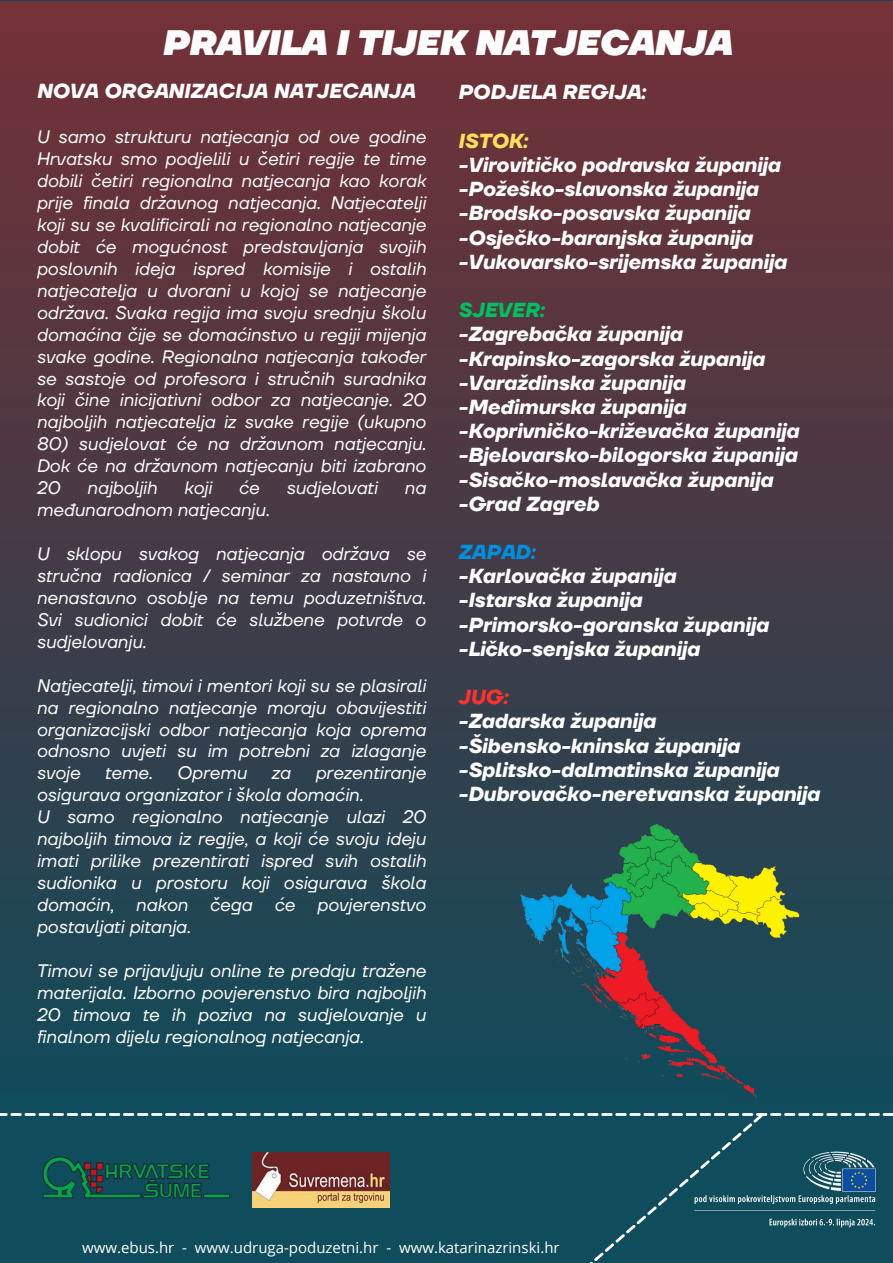
<style>
.page{position:relative;width:893px;height:1263px;background:#fff}
.page>*{position:absolute;margin:0;border:0;box-sizing:border-box;transform-origin:0 0}
.t1{font:italic 900 35.25px "TT Firs Neue";letter-spacing:-.02em;color:#fff}
.t2{font:italic 700 20.25px "TT Firs Neue";letter-spacing:-.005em;color:#fff}
.t3{font:italic 700 20.25px "TT Firs Neue";letter-spacing:-.005em;color:#00bf63}
.t4{font:italic 700 20.25px "TT Firs Neue";letter-spacing:-.005em;color:#ffde59}
.t5{font:italic 700 20.25px "TT Firs Neue";letter-spacing:-.005em;color:#008fdf}
.t6{font:italic 700 20.25px "TT Firs Neue";color:#ff3131}
.t7{font:italic 18px/21.9px "TT Firs Neue";letter-spacing:-.005em;color:#fff;text-align:justify}
.t8{font:15px "Open Sans";color:#fff}
</style>
<div class="page">
<div style="left:0;top:0;width:893px;height:1116px;background:linear-gradient(to bottom,#762f35,#104a5a)"></div>
<div style="left:0;top:1113px;width:893px;height:150px;background:#0f4c5c"></div>
<img style="left:504px;top:806px;width:310px;height:310px">
<img style="left:39px;top:1149px;width:195px;height:57px">
<img style="left:252px;top:1152px;width:137px;height:56px">
<p class="t1" style="left:162px;top:21px;width:571px">PRAVILA I TIJEK NATJECANJA</p>
<p class="t2" style="left:458px;top:80px;width:189px">PODJELA REGIJA:</p>
<p class="t4" style="left:458px;top:129px;width:71px">ISTOK:</p>
<p class="t2" style="left:458px;top:153px;width:324px">-Virovitičko podravska županija</p>
<p class="t2" style="left:458px;top:177px;width:302px">-Požeško-slavonska županija</p>
<p class="t2" style="left:458px;top:201px;width:294px">-Brodsko-posavska županija</p>
<p class="t2" style="left:458px;top:225px;width:296px">-Osječko-baranjska županija</p>
<p class="t2" style="left:458px;top:250px;width:330px">-Vukovarsko-srijemska županija</p>
<p class="t3" style="left:458px;top:298px;width:88px">SJEVER:</p>
<p class="t2" style="left:458px;top:322px;width:226px">-Zagrebačka županija</p>
<p class="t2" style="left:458px;top:346px;width:308px">-Krapinsko-zagorska županija</p>
<p class="t2" style="left:458px;top:370px;width:229px">-Varaždinska županija</p>
<p class="t2" style="left:458px;top:395px;width:229px">-Međimurska županija</p>
<p class="t2" style="left:458px;top:419px;width:343px">-Koprivničko-križevačka županija</p>
<p class="t2" style="left:458px;top:443px;width:341px">-Bjelovarsko-bilogorska županija</p>
<p class="t2" style="left:458px;top:467px;width:316px">-Sisačko-moslavačka županija</p>
<p class="t2" style="left:458px;top:491px;width:143px">-Grad Zagreb</p>
<p class="t5" style="left:458px;top:540px;width:79px">ZAPAD:</p>
<p class="t2" style="left:458px;top:564px;width:219px">-Karlovačka županija</p>
<p class="t2" style="left:458px;top:588px;width:186px">-Istarska županija</p>
<p class="t2" style="left:458px;top:612px;width:312px">-Primorsko-goranska županija</p>
<p class="t2" style="left:458px;top:637px;width:243px">-Ličko-senjska županija</p>
<p class="t6" style="left:458px;top:685px;width:52px">JUG:</p>
<p class="t2" style="left:458px;top:709px;width:199px">-Zadarska županija</p>
<p class="t2" style="left:458px;top:733px;width:283px">-Šibensko-kninska županija</p>
<p class="t2" style="left:458px;top:757px;width:322px">-Splitsko-dalmatinska županija</p>
<p class="t2" style="left:458px;top:782px;width:363px">-Dubrovačko-neretvanska županija</p>
<p class="t2" style="left:36px;top:79px;width:380px">NOVA ORGANIZACIJA NATJECANJA</p>
<p class="t7" style="left:36px;top:127px;width:391px">U samo strukturu natjecanja od ove godine Hrvatsku smo podjelili u četiri regije te time dobili četiri regionalna natjecanja kao korak prije finala državnog natjecanja. Natjecatelji koji su se kvalificirali na regionalno natjecanje dobit će mogućnost predstavljanja svojih poslovnih ideja ispred komisije i ostalih natjecatelja u dvorani u kojoj se natjecanje održava. Svaka regija ima svoju srednju školu domaćina čije se domaćinstvo u regiji mijenja svake godine. Regionalna natjecanja također se sastoje od profesora i stručnih suradnika koji čine inicijativni odbor za natjecanje. 20 najboljih natjecatelja iz svake regije (ukupno</p>
<p class="t7" style="left:36px;top:434px;width:391px">80) sudjelovat će na državnom natjecanju.<br>Dok će na državnom natjecanju biti izabrano 20</p>
<p class="t7" style="left:87px;top:478px;width:72px">najboljih</p>
<p class="t7" style="left:184px;top:478px;width:29px">koji</p>
<p class="t7" style="left:238px;top:478px;width:22px">će</p>
<p class="t7" style="left:286px;top:478px;width:93px">sudjelovati</p>
<p class="t7" style="left:404px;top:478px;width:23px">na</p>
<p class="t7" style="left:36px;top:500px;width:234px">međunarodnom natjecanju.</p>
<p class="t7" style="left:36px;top:544px;width:391px">U sklopu svakog natjecanja održava se stručna radionica / seminar za nastavno i nenastavno osoblje na temu poduzetništva.<br>Svi sudionici dobit će službene potvrde o sudjelovanju.</p>
<p class="t7" style="left:36px;top:675px;width:391px">Natjecatelji, timovi i mentori koji su se plasirali na regionalno natjecanje moraju obavijestiti organizacijski odbor natjecanja koja oprema odnosno uvjeti su im potrebni za izlaganje svoje</p>
<p class="t7" style="left:104px;top:763px;width:49px">teme.</p>
<p class="t7" style="left:177px;top:763px;width:71px">Opremu</p>
<p class="t7" style="left:271px;top:763px;width:21px">za</p>
<p class="t7" style="left:36px;top:763px;width:391px;text-indent:279px">prezentiranje osigurava organizator i škola domaćin.</p>
<p class="t7" style="left:36px;top:807px;width:391px">U samo regionalno natjecanje ulazi 20 najboljih timova iz regije, a koji će svoju ideju imati prilike prezentirati ispred svih ostalih sudionika u prostoru koji osigurava škola domaćin, nakon čega će povjerenstvo postavljati pitanja.</p>
<p class="t7" style="left:36px;top:960px;width:391px">Timovi se prijavljuju online te predaju tražene materijala. Izborno povjerenstvo bira najboljih 20 timova te ih poziva na sudjelovanje u finalnom dijelu regionalnog natjecanja.</p>
<p class="t8" style="left:82px;top:1236px;width:479px">www.ebus.hr - www.udruga-poduzetni.hr - www.katarinazrinski.hr</p>
</div>
